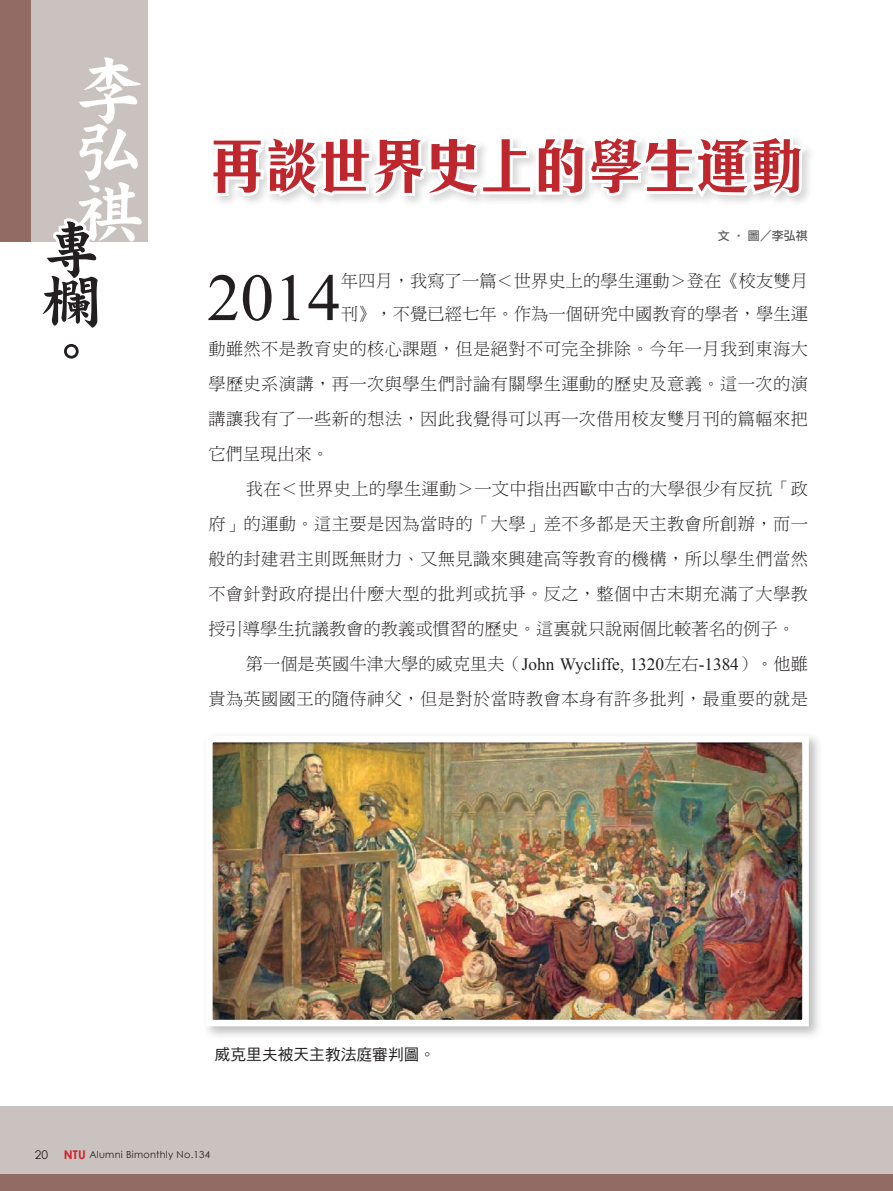
<style>
.page{position:relative;width:893px;height:1191px;background:#fff}
.page>*{position:absolute;margin:0;border:0;box-sizing:border-box;transform-origin:0 0}
.t1{font:72px/61.2px "DF Kai Shu Std W9";color:#fff;text-align:justify}
.t2{font:67.05px "Times New Roman";color:#231f20}
.t3{font:700 60px "C Hei 3 HK";color:#be272d;scale:.9 1}
.t4{font:60px/51px "DF Kai Shu Std W9";color:#231f20;text-align:justify}
.t5{font:17.25px/35px "DF Ming Std W3";letter-spacing:.025em;color:#231f20;text-align:justify}
.t6{font:17.25px "DF Ming Std W3";color:#231f20}
.t7{font:17.25px/33px "DF Ming Std W3";letter-spacing:.005em;color:#231f20}
.t8{font:15.75px "DF Hei Std W5";color:#231f20}
.t9{font:12px "DF Li Hei Std W5";color:#57585a}
.t10{font:12px "Century Gothic";color:#231f20}
.t11{font:9.75px "Century Gothic";letter-spacing:.025em;color:#231f20}
.s1{font-family:"MS Mincho"}
.s2{font-family:"Times New Roman"}
.s3{font-weight:700;font-size:12px;color:#d1232a}
</style>
<div class="page">
<div style="left:0;top:1106px;width:893px;height:83px;background:#cac2bf"></div>
<div style="left:0;top:1174px;width:893px;height:17px;background:#936b65"></div>
<div style="left:0;top:0;width:147px;height:241px;background:#cac2bf"></div>
<svg style="left:30px;top:218px;width:92px;height:24px"></svg>
<div style="left:0;top:0;width:31px;height:241px;background:#936b65"></div>
<svg style="left:213px;top:139px;width:598px;height:64px"></svg>
<div style="left:202px;top:731px;width:621px;height:309px;background:#231f20;opacity:.3"></div>
<img style="left:214px;top:744px;width:587px;height:274px">
<div style="left:206px;top:736px;width:603px;height:290px;border:7px solid #fff"></div>
<h1 class="t1" style="left:73px;top:58px;width:71px">李弘祺</h1>
<h3 class="t4" style="left:41px;top:223px;width:58px">專欄。</h3>
<h3 class="t3" style="left:210px;top:120px;width:661px">再談世界史上的學生運動</h3>
<p class="t9" style="left:718px;top:229px;width:91px">文 ‧ 圖／李弘祺</p>
<h2 class="t2" style="left:207px;top:252px;width:136px">2014</h2>
<p class="t7" style="left:341px;top:264px;width:469px">年四月，我寫了一篇<span class="s1">＜</span>世界史上的學生運動<span class="s1">＞</span>登在《校友雙月刊》，不覺已經七年。作為一個研究中國教育的學者，學生運</p>
<p class="t5" style="left:208px;top:331px;width:601px">動雖然不是教育史的核心課題，但是絕對不可完全排除。今年一月我到東海大學歷史系演講，再一次與學生們討論有關學生運動的歷史及意義。這一次的演講讓我有了一些新的想法，因此我覺得可以再一次借用校友雙月刊的篇幅來把它們呈現出來。</p>
<p class="t5" style="left:246px;top:471px;width:564px">我在<span class="s1">＜</span>世界史上的學生運動<span class="s1">＞</span>一文中指出西歐中古的大學很少有反抗「政</p>
<p class="t5" style="left:208px;top:506px;width:601px">府」的運動。這主要是因為當時的「大學」差不多都是天主教會所創辦，而一</p>
<p class="t5" style="left:208px;top:541px;width:601px">般的封建君主則既無財力、又無見識來興建高等教育的機構，所以學生們當然</p>
<p class="t5" style="left:208px;top:576px;width:601px">不會針對政府提出什麼大型的批判或抗爭。反之，整個中古末期充滿了大學教</p>
<p class="t6" style="left:208px;top:619px;width:588px">授引導學生抗議教會的教義或慣習的歷史。這裏就只說兩個比較著名的例子。</p>
<p class="t6" style="left:246px;top:654px;width:564px">第一個是英國牛津大學的威克里夫（<span class="s2">John Wycliffe, 1320</span>左右<span class="s2">-1384</span>）。他雖</p>
<p class="t5" style="left:208px;top:681px;width:601px">貴為英國國王的隨侍神父，但是對於當時教會本身有許多批判，最重要的就是</p>
<p class="t8" style="left:215px;top:1045px;width:222px">威克里夫被天主教法庭審判圖。</p>
<p class="t10" style="left:35px;top:1147px;width:15px">20</p>
<p class="t11" style="left:64px;top:1148px;width:148px"><span class="s3">NTU</span> Alumni Bimonthly No.134</p>
</div>
